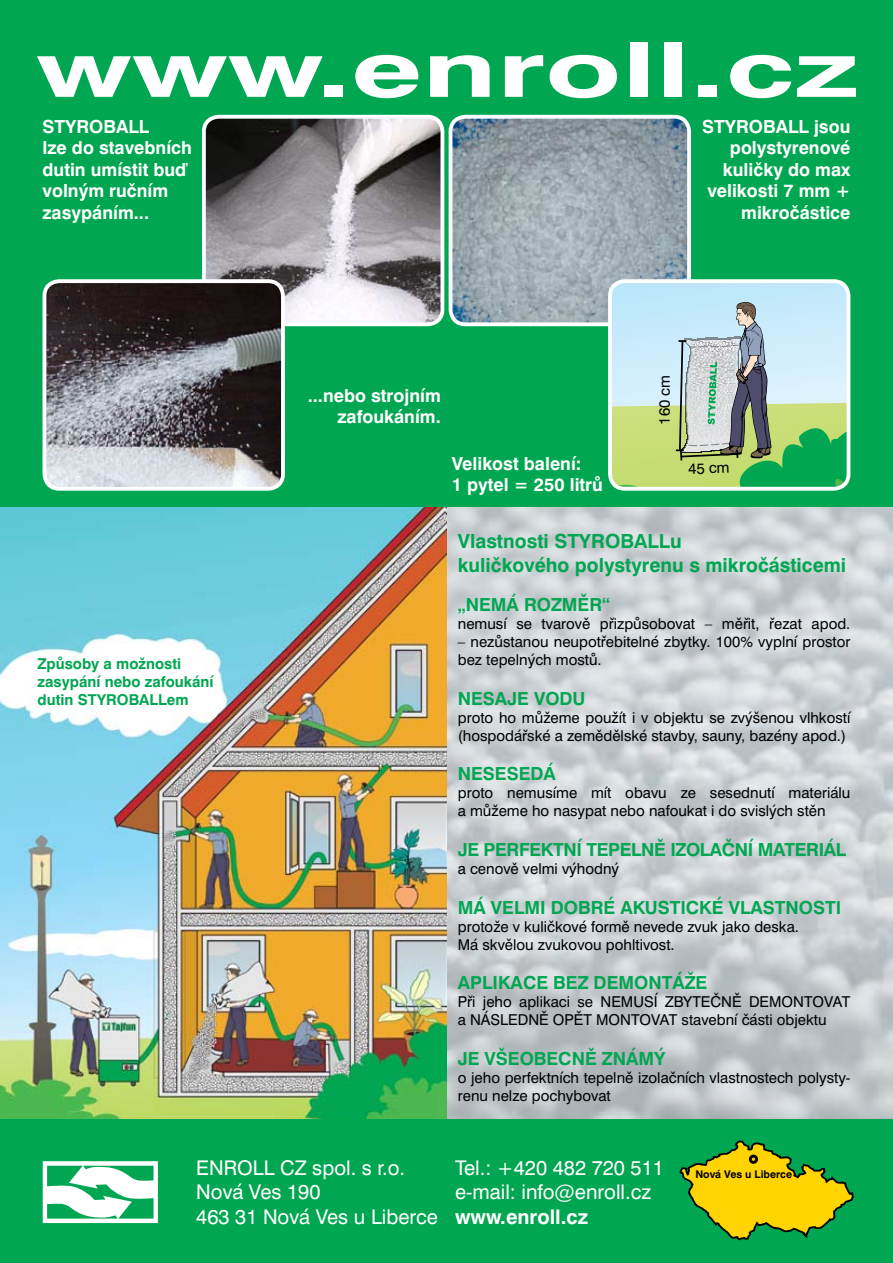
<style>
.page{position:relative;width:893px;height:1263px;background:#fff}
.page>*{position:absolute;margin:0;border:0;box-sizing:border-box;transform-origin:0 0}
.t1{font:700 76.35px "Swiss 721 BTCE";color:#fff;scale:1.64 1}
.t2{font:20.25px/24.3px "Swiss 721 BTCE";color:#fff}
.t3{font:700 20.25px "Swiss 721 BTCE";color:#fff}
.t4{font:700 19.5px/23.4px "Swiss 721 BTCE";color:#00a651}
.t5{font:700 18px/21.6px "Swiss 721 BTCE";color:#fff}
.t6{font:700 18px "Swiss 721 BTCE";color:#00a651}
.t7{font:700 18px "Swiss 721 BTCE";letter-spacing:-.02em;color:#00a651}
.t8{font:15px/18px "Swiss 721 BTCE";color:#000}
.t9{font:700 15px/18px "Swiss 721 BTCE";color:#00a651}
.t10{font:700 10.65px "Swiss 721 BTCE";color:#000}
.s1{font-family:"Switzerland"}
</style>
<div class="page">
<img style="left:227px;top:506px;width:666px;height:614px">
<div style="left:0;top:0;width:893px;height:506px;background:#00a651"></div>
<img style="left:0;top:507px;width:446px;height:613px">
<div style="left:0;top:1120px;width:893px;height:143px;background:#00a651"></div>
<svg style="left:43px;top:1161px;width:115px;height:62px"></svg>
<svg style="left:680px;top:1140px;width:174px;height:101px"></svg>
<img style="left:204px;top:117px;width:238px;height:207px">
<div style="left:202px;top:115px;width:242px;height:211px;border:4px solid #fff;border-radius:15px"></div>
<img style="left:451px;top:117px;width:238px;height:207px">
<div style="left:449px;top:115px;width:242px;height:211px;border:4px solid #fff;border-radius:15px"></div>
<div style="left:608px;top:279px;width:242px;height:212px;border:4px solid #fff;border-radius:15px"></div>
<svg style="left:610px;top:281px;width:238px;height:208px;background:#afd2bc"></svg>
<img style="left:45px;top:281px;width:238px;height:205px">
<div style="left:43px;top:279px;width:242px;height:212px;border:4px solid #fff;border-radius:15px"></div>
<h1 class="t1" style="left:36px;top:19px;width:503px">www.enroll.cz</h1>
<p class="t5" style="left:43px;top:115px;width:151px">STYROBALL<br>lze do stavebních dutin umístit bu<span class="s1">ď </span>volným ručním zasypáním...</p>
<p class="t5" style="left:702px;top:115px;width:150px;text-align:right">STYROBALL jsou polystyrenové kuličky do max velikosti 7 mm + mikročástice</p>
<p class="t9" style="left:38px;top:654px;width:177px">Způsoby a možnosti zasypání nebo zafoukání dutin STYROBALLem</p>
<p class="t5" style="left:308px;top:384px;width:135px;text-align:right">...nebo strojním zafoukáním.</p>
<p class="t5" style="left:452px;top:452px;width:153px">Velikost balení:<br>1 pytel = 250 litrů</p>
<p class="t8" style="left:655px;top:425px;width:51px;rotate:-90deg">160 cm</p>
<p class="t8" style="left:688px;top:459px;width:43px;rotate:-2deg">45 cm</p>
<h3 class="t4" style="left:458px;top:529px;width:390px">Vlastnosti STYROBALLu<br>kuličkového polystyrenu s mikročásticemi</h3>
<p class="t6" style="left:458px;top:593px;width:154px">„NEMÁ ROZMĚR“</p>
<p class="t8" style="left:458px;top:614px;width:394px">nemusí se tvarově přizpůsobovat – měřit, řezat apod.</p>
<p class="t8" style="left:458px;top:632px;width:394px">– nezůstanou neupotřebitelné zbytky. 100% vyplní prostor bez tepelných mostů.</p>
<p class="t6" style="left:458px;top:686px;width:129px">NESAJE VODU</p>
<p class="t8" style="left:458px;top:708px;width:394px">proto ho můžeme použít i v objektu se zvýšenou vlhkostí (hospodářské a zemědělské stavby, sauny, bazény apod.)</p>
<p class="t6" style="left:458px;top:762px;width:100px">NESESEDÁ</p>
<p class="t8" style="left:458px;top:784px;width:394px">proto nemusíme mít obavu ze sesednutí materiálu a můžeme ho nasypat nebo nafoukat i do svislých stěn</p>
<p class="t7" style="left:458px;top:837px;width:390px">JE PERFEKTNÍ TEPELNĚ IZOLAČNÍ MATERIÁL</p>
<p class="t8" style="left:458px;top:859px;width:163px">a cenově velmi výhodný</p>
<p class="t6" style="left:458px;top:895px;width:385px">MÁ VELMI DOBRÉ AKUSTICKÉ VLASTNOSTI</p>
<p class="t8" style="left:458px;top:917px;width:343px">protože v kuličkové formě nevede zvuk jako deska.<br>Má skvělou zvukovou pohltivost.</p>
<p class="t6" style="left:458px;top:971px;width:251px">APLIKACE BEZ DEMONTÁŽE</p>
<p class="t8" style="left:458px;top:992px;width:394px">Při jeho aplikaci se NEMUSÍ ZBYTEČNĚ DEMONTOVAT a NÁSLEDNĚ OPĚT MONTOVAT stavební části objektu</p>
<p class="t6" style="left:458px;top:1046px;width:209px">JE VŠEOBECNĚ ZNÁMÝ</p>
<p class="t8" style="left:458px;top:1068px;width:394px">o jeho perfektních tepelně izolačních vlastnostech polysty&shy;renu nelze pochybovat</p>
<h2 class="t2" style="left:196px;top:1155px;width:243px">ENROLL CZ spol. s r.o.<br>Nová Ves 190<br>463 31 Nová Ves u Liberce</h2>
<h2 class="t2" style="left:455px;top:1155px;width:210px">Tel.: +420 482 720 511 e-mail: info@enroll.cz</h2>
<h2 class="t3" style="left:455px;top:1203px;width:134px">www.enroll.cz</h2>
<p class="t10" style="left:695px;top:1167px;width:98px">Nová Ves u Liberce</p>
</div>
